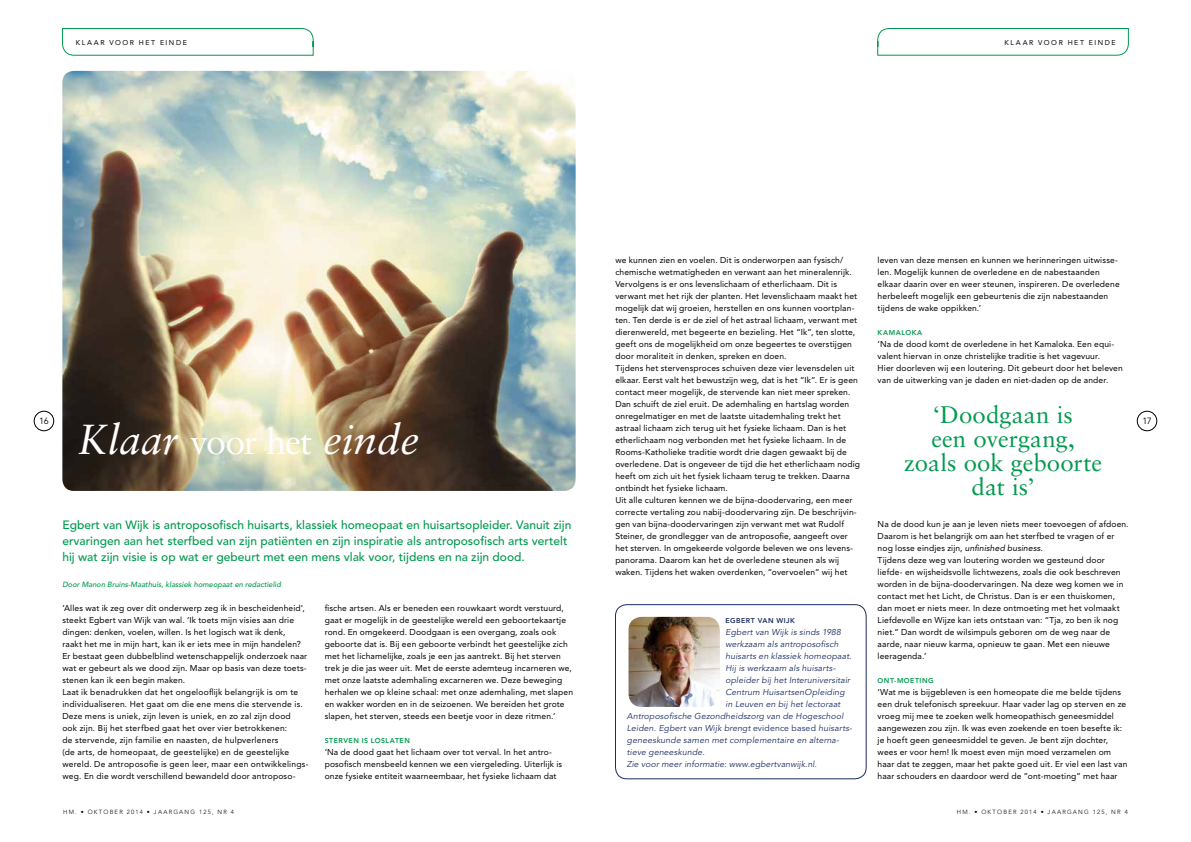
<style>
.page{position:relative;width:1191px;height:842px;background:#fff}
.page>*{position:absolute;margin:0;border:0;box-sizing:border-box;transform-origin:0 0}
.t1{font:italic 42px "Sabon LT Std";color:#fff}
.t2{font:24px/24px "Sabon LT Std";letter-spacing:.005em;color:#009a4e;text-align:center}
.t3{font:500 12px/16px "Avenir LT Std";color:#009a4e}
.t4{font:9px "Avenir LT Std";color:#000}
.t5{font:8.5px/12px "Avenir LT Std";letter-spacing:.015em;color:#000}
.t6{font:italic 8.5px "Avenir LT Std";letter-spacing:.015em;color:#1a2c61}
.t7{font:italic 500 7.5px "Avenir LT Std";color:#009a4e}
.t8{font:800 7px "Avenir LT Std";letter-spacing:.07em;color:#009a4e}
.t9{font:7px "Avenir LT Std";letter-spacing:.22em;color:#000}
.t10{font:800 7px "Avenir LT Std";letter-spacing:.07em;color:#1a2c61}
.t11{font:300 6px "Avenir LT Std";letter-spacing:.2em;color:#000}
.s1{font-style:normal;font-size:36px}
.s2{font-style:italic}
.s3{font-style:normal}
</style>
<div class="page">
<svg style="left:877px;top:28px;width:251px;height:28px"></svg>
<div style="left:1137px;top:411px;width:20px;height:20px;border:1px solid #000;border-radius:50%"></div>
<div style="left:34px;top:411px;width:20px;height:20px;border:1px solid #000;border-radius:50%"></div>
<svg style="left:62px;top:28px;width:251px;height:28px"></svg>
<img style="left:62px;top:71px;width:513px;height:420px">
<div style="left:615px;top:604px;width:251px;height:175px;border:1px solid #1a2c61;border-radius:11px"></div>
<img style="left:628px;top:617px;width:92px;height:90px">
<p class="t9" style="left:76px;top:39px;width:113px">KLAAR VOOR HET EINDE</p>
<p class="t9" style="left:1004px;top:39px;width:113px">KLAAR VOOR HET EINDE</p>
<p class="t5" style="left:615px;top:254px;width:246px">we kunnen zien en voelen. Dit is onderworpen aan fysisch/ chemische wetmatigheden en verwant aan het mineralenrijk.<br>Vervolgens is er ons levenslichaam of etherlichaam. Dit is verwant met het rijk der planten. Het levenslichaam maakt het mogelijk dat wij groeien, herstellen en ons kunnen voortplan&shy;ten. Ten derde is er de ziel of het astraal lichaam, verwant met dierenwereld, met begeerte en bezieling. Het “Ik”, ten slotte, geeft ons de mogelijkheid om onze begeertes te overstijgen door moraliteit in denken, spreken en doen.<br>Tijdens het stervensproces schuiven deze vier levensdelen uit elkaar. Eerst valt het bewustzijn weg, dat is het “Ik”. Er is geen contact meer mogelijk, de stervende kan niet meer spreken.<br>Dan schuift de ziel eruit. De ademhaling en hartslag worden onregelmatiger en met de laatste uitademhaling trekt het astraal lichaam zich terug uit het fysieke lichaam. Dan is het etherlichaam nog verbonden met het fysieke lichaam. In de Rooms-Katholieke traditie wordt drie dagen gewaakt bij de overledene. Dat is ongeveer de tijd die het etherlichaam nodig heeft om zich uit het fysiek lichaam terug te trekken. Daarna ontbindt het fysieke lichaam.<br>Uit alle culturen kennen we de bijna-doodervaring, een meer correcte vertaling zou nabij-doodervaring zijn. De beschrijvin&shy;gen van bijna-doodervaringen zijn verwant met wat Rudolf Steiner, de grondlegger van de antroposofie, aangeeft over het sterven. In omgekeerde volgorde beleven we ons levens&shy;panorama. Daarom kan het de overledene steunen als wij waken. Tijdens het waken overdenken, “overvoelen” wij het</p>
<p class="t5" style="left:877px;top:254px;width:243px">leven van deze mensen en kunnen we herinneringen uitwisse&shy;len. Mogelijk kunnen de overledene en de nabestaanden elkaar daarin over en weer steunen, inspireren. De overledene herbeleeft mogelijk een gebeurtenis die zijn nabestaanden tijdens de wake oppikken.’</p>
<p class="t8" style="left:877px;top:328px;width:46px">KAMALOKA</p>
<p class="t5" style="left:877px;top:338px;width:247px">‘Na de dood komt de overledene in het Kamaloka. Een equi&shy;valent hiervan in onze christelijke traditie is het vagevuur.<br>Hier doorleven wij een loutering. Dit gebeurt door het beleven van de uitwerking van je daden en niet-daden op de ander.</p>
<h2 class="t2" style="left:904px;top:403px;width:200px">‘Doodgaan is<br>een overgang, zoals ook geboorte dat is’</h2>
<p class="t4" style="left:39px;top:416px;width:11px">16</p>
<p class="t4" style="left:1142px;top:416px;width:11px">17</p>
<h1 class="t1" style="left:78px;top:415px;width:343px">Klaar <span class="s1">voor het</span> einde</h1>
<p class="t3" style="left:62px;top:517px;width:510px">Egbert van Wijk is antroposofisch huisarts, klassiek homeopaat en huisartsopleider. Vanuit zijn ervaringen aan het sterfbed van zijn patiënten en zijn inspiratie als antroposofisch arts vertelt hij wat zijn visie is op wat er gebeurt met een mens vlak voor, tijdens en na zijn dood.</p>
<p class="t7" style="left:62px;top:580px;width:220px">Door Manon Bruins-Maathuis, klassiek homeopaat en redactielid</p>
<p class="t5" style="left:325px;top:602px;width:250px">fische artsen. Als er beneden een rouwkaart wordt verstuurd, gaat er mogelijk in de geestelijke wereld een geboortekaartje rond. En omgekeerd. Doodgaan is een overgang, zoals ook geboorte dat is. Bij een geboorte verbindt het geestelijke zich met het lichamelijke, zoals je een jas aantrekt. Bij het sterven trek je die jas weer uit. Met de eerste ademteug incarneren we, met onze laatste ademhaling excarneren we. Deze beweging herhalen we op kleine schaal: met onze ademhaling, met slapen en wakker worden en in de seizoenen. We bereiden het grote slapen, het sterven, steeds een beetje voor in deze ritmen.’</p>
<p class="t8" style="left:325px;top:736px;width:87px">STERVEN IS LOSLATEN</p>
<p class="t5" style="left:325px;top:746px;width:239px">‘Na de dood gaat het lichaam over tot verval. In het antro&shy;posofisch mensbeeld kennen we een viergeleding. Uiterlijk is onze fysieke entiteit waarneembaar, het fysieke lichaam dat</p>
<p class="t5" style="left:877px;top:518px;width:252px">Na de dood kun je aan je leven niets meer toevoegen of afdoen.<br>Daarom is het belangrijk om aan het sterfbed te vragen of er nog losse eindjes zijn, <span class="s2">unfinished business</span>.<br>Tijdens deze weg van loutering worden we gesteund door liefde- en wijsheidsvolle lichtwezens, zoals die ook beschreven worden in de bijna-doodervaringen. Na deze weg komen we in contact met het Licht, de Christus. Dan is er een thuiskomen, dan moet er niets meer. In deze ontmoeting met het volmaakt Liefdevolle en Wijze kan iets ontstaan van: “Tja, zo ben ik nog niet.” Dan wordt de wilsimpuls geboren om de weg naar de aarde, naar nieuw karma, opnieuw te gaan. Met een nieuwe leeragenda.’</p>
<p class="t8" style="left:877px;top:676px;width:57px">ONT-MOETING</p>
<p class="t5" style="left:877px;top:686px;width:251px">‘Wat me is bijgebleven is een homeopate die me belde tijdens een druk telefonisch spreekuur. Haar vader lag op sterven en ze vroeg mij mee te zoeken welk homeopathisch geneesmiddel aangewezen zou zijn. Ik was even zoekende en toen besefte ik: je hoeft geen geneesmiddel te geven. Je bent zijn dochter, wees er voor hem! Ik moest even mijn moed verzamelen om haar dat te zeggen, maar het pakte goed uit. Er viel een last van haar schouders en daardoor werd de ”ont-moeting” met haar</p>
<p class="t5" style="left:62px;top:602px;width:248px">‘Alles wat ik zeg over dit onderwerp zeg ik in bescheidenheid’, steekt Egbert van Wijk van wal. ‘Ik toets mijn visies aan drie dingen: denken, voelen, willen. Is het logisch wat ik denk,<br>raakt het me in mijn hart, kan ik er iets mee in mijn handelen?<br>Er bestaat geen dubbelblind wetenschappelijk onderzoek naar wat er gebeurt als we dood zijn. Maar op basis van deze toets&shy;stenen kan ik een begin maken.<br>Laat ik benadrukken dat het ongelooflijk belangrijk is om te individualiseren. Het gaat om die ene mens die stervende is.<br>Deze mens is uniek, zijn leven is uniek, en zo zal zijn dood<br>ook zijn. Bij het sterfbed gaat het over vier betrokkenen:<br>de stervende, zijn familie en naasten, de hulpverleners<br>(de arts, de homeopaat, de geestelijke) en de geestelijke wereld. De antroposofie is geen leer, maar een ontwikkelings&shy;weg. En die wordt verschillend bewandeld door antroposo--</p>
<p class="t10" style="left:725px;top:616px;width:71px">EGBERT VAN WIJK</p>
<p class="t6" style="left:725px;top:627px;width:117px">Egbert van Wijk is sinds 1988</p>
<p class="t6" style="left:725px;top:639px;width:115px">werkzaam als antroposofisch</p>
<p class="t6" style="left:725px;top:651px;width:128px">huisarts en klassiek homeopaat.</p>
<p class="t6" style="left:725px;top:663px;width:112px">Hij is werkzaam als huisarts-</p>
<p class="t6" style="left:725px;top:675px;width:126px">opleider bij het Interuniversitair</p>
<p class="t6" style="left:725px;top:687px;width:121px">Centrum HuisartsenOpleiding</p>
<p class="t6" style="left:725px;top:699px;width:116px">in Leuven en bij het lectoraat</p>
<p class="t6" style="left:627px;top:711px;width:218px">Antroposofische Gezondheidszorg van de Hogeschool</p>
<p class="t6" style="left:627px;top:723px;width:227px">Leiden. Egbert van Wijk brengt <span class="s3">evidence based</span> huisarts-</p>
<p class="t6" style="left:627px;top:735px;width:214px">geneeskunde samen met complementaire en alterna-</p>
<p class="t6" style="left:627px;top:747px;width:79px">tieve geneeskunde.</p>
<p class="t6" style="left:627px;top:759px;width:191px">Zie voor meer informatie: www.egbertvanwijk.nl.</p>
<p class="t11" style="left:63px;top:808px;width:172px">HM. • OKTOBER 2014 • JAARGANG 125, NR 4</p>
<p class="t11" style="left:957px;top:808px;width:172px">HM. • OKTOBER 2014 • JAARGANG 125, NR 4</p>
</div>
